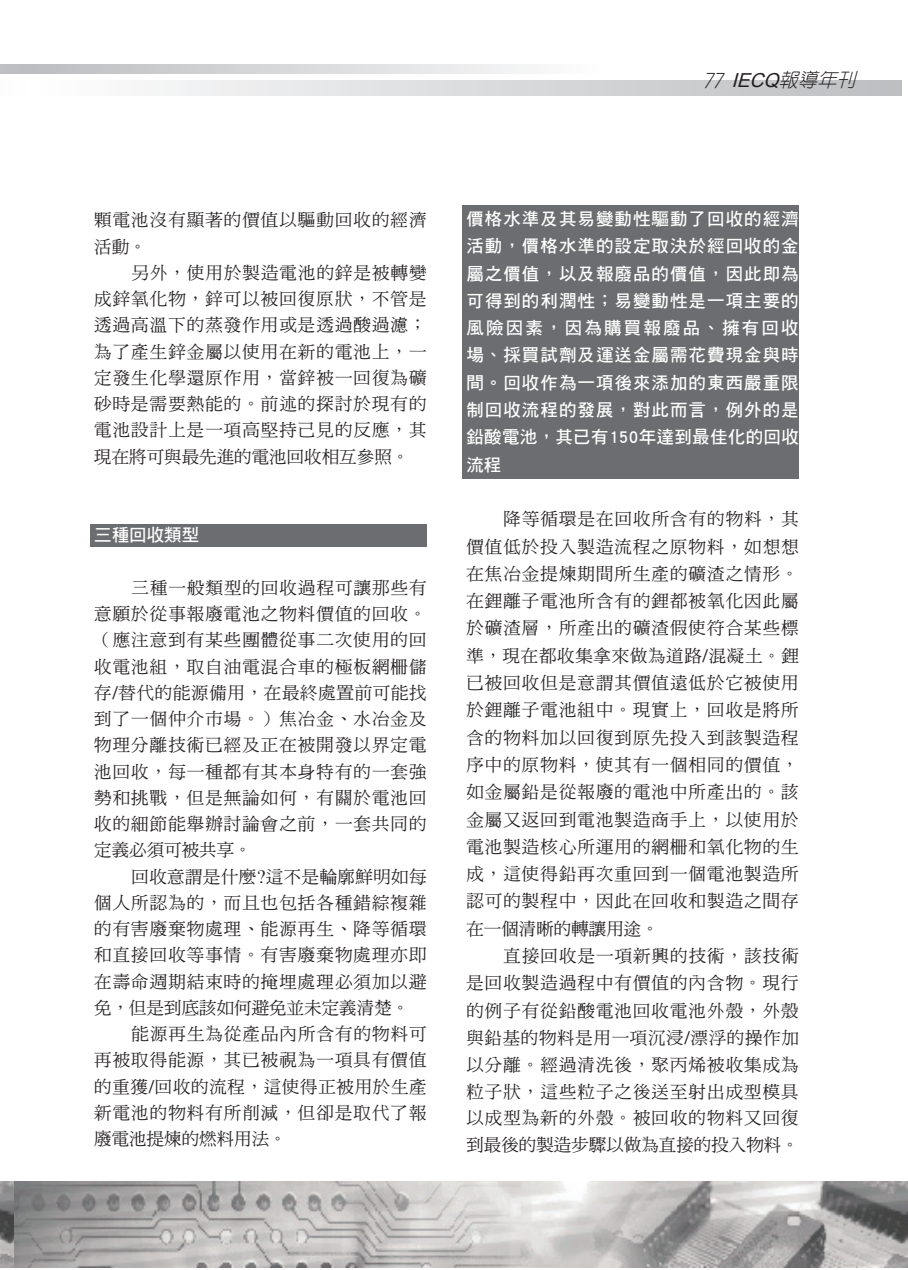
<style>
.page{position:relative;width:908px;height:1270px;background:#fff}
.page>*{position:absolute;margin:0;border:0;box-sizing:border-box;transform-origin:0 0}
.t1{font:italic 300 19.25px "Yen Round";color:#231f20}
.t2{font:17.5px/26.2px "DF Ming Md HK BF";letter-spacing:.06em;color:#231f20;text-align:justify}
.t3{font:17.5px/27.3px "DF Hei Std W7";letter-spacing:.02em;color:#fff;text-align:justify}
.t4{font:17.5px "DF Ming Md HK BF";color:#231f20}
.t5{font:17.5px "DF Ming Md HK BF";letter-spacing:.04em;color:#231f20}
.t6{font:17.5px "DF Ming Md HK BF";letter-spacing:.025em;color:#231f20}
.s1{font-family:"Arial";font-weight:400}
</style>
<div class="page">
<img style="left:0;top:1181px;width:15px;height:86px">
<img style="left:15px;top:1181px;width:893px;height:86px">
<svg style="left:0;top:65px;width:528px;height:8px;background:#d6d7d9"></svg>
<svg style="left:151px;top:80px;width:751px;height:15px;background:#d8d8da"></svg>
<div style="left:90px;top:524px;width:337px;height:22px;background:#6c6d70"></div>
<div style="left:462px;top:205px;width:337px;height:273px;background:#6c6d70"></div>
<p class="t1" style="left:702px;top:70px;width:160px">77 <span class="s1">IECQ</span>報導年刊</p>
<p class="t2" style="left:94px;top:208px;width:334px">顆電池沒有顯著的價值以驅動回收的經濟活動。</p>
<p class="t2" style="left:94px;top:260px;width:334px;text-indent:37px">另外，使用於製造電池的鋅是被轉變成鋅氧化物，鋅可以被回復原狀，不管是透過高溫下的蒸發作用或是透過酸過濾；為了產生鋅金屬以使用在新的電池上，一定發生化學還原作用，當鋅被一回復為礦砂時是需要熱能的。前述的探討於現有的電池設計上是一項高堅持己見的反應，其現在將可與最先進的電池回收相互參照。</p>
<p class="t3" style="left:94px;top:521px;width:106px">三種回收類型</p>
<p class="t2" style="left:94px;top:575px;width:334px;text-indent:37px">三種一般類型的回收過程可讓那些有意願於從事報廢電池之物料價值的回收。（應注意到有某些團體從事二次使用的回收電池組，取自油電混合車的極板網柵儲存/替代的能源備用，在最終處置前可能找到了一個仲介市場。）焦冶金、水冶金及物理分離技術已經及正在被開發以界定電池回收，每一種都有其本身特有的一套強勢和挑戰，但是無論如何，有關於電池回收的細節能舉辦討論會之前，一套共同的定義必須可被共享。</p>
<p class="t6" style="left:131px;top:867px;width:297px">回收意謂是什麼?這不是輪廓鮮明如每</p>
<p class="t2" style="left:94px;top:890px;width:334px">個人所認為的，而且也包括各種錯綜複雜</p>
<p class="t2" style="left:94px;top:916px;width:334px">的有害廢棄物處理、能源再生、降等循環</p>
<p class="t2" style="left:94px;top:943px;width:334px">和直接回收等事情。有害廢棄物處理亦即</p>
<p class="t2" style="left:94px;top:969px;width:334px">在壽命週期結束時的掩埋處理必須加以避</p>
<p class="t4" style="left:94px;top:999px;width:317px">免，但是到底該如何避免並未定義清楚。</p>
<p class="t2" style="left:131px;top:1021px;width:297px">能源再生為從產品內所含有的物料可</p>
<p class="t2" style="left:94px;top:1048px;width:334px">再被取得能源，其已被視為一項具有價值</p>
<p class="t5" style="left:94px;top:1077px;width:334px">的重獲/回收的流程，這使得正被用於生產</p>
<p class="t2" style="left:94px;top:1100px;width:334px">新電池的物料有所削減，但卻是取代了報</p>
<p class="t4" style="left:94px;top:1130px;width:194px">廢電池提煉的燃料用法。</p>
<p class="t3" style="left:466px;top:205px;width:334px">價格水準及其易變動性驅動了回收的經濟活動，價格水準的設定取決於經回收的金屬之價值，以及報廢品的價值，因此即為可得到的利潤性；易變動性是一項主要的風險因素，因為購買報廢品、擁有回收場、採買試劑及運送金屬需花費現金與時間。回收作為一項後來添加的東西嚴重限制回收流程的發展，對此而言，例外的是鉛酸電池，其已有150年達到最佳化的回收流程</p>
<p class="t2" style="left:466px;top:506px;width:334px;line-height:27.3px;text-indent:37px">降等循環是在回收所含有的物料，其價值低於投入製造流程之原物料，如想想在焦冶金提煉期間所生產的礦渣之情形。在鋰離子電池所含有的鋰都被氧化因此屬於礦渣層，所產出的礦渣假使符合某些標準，現在都收集拿來做為道路/混凝土。鋰已被回收但是意謂其價值遠低於它被使用於鋰離子電池組中。現實上，回收是將所含的物料加以回復到原先投入到該製造程序中的原物料，使其有一個相同的價值，如金屬鉛是從報廢的電池中所產出的。該金屬又返回到電池製造商手上，以使用於電池製造核心所運用的網柵和氧化物的生成，這使得鉛再次重回到一個電池製造所認可的製程中，因此在回收和製造之間存在一個清晰的轉讓用途。</p>
<p class="t2" style="left:466px;top:943px;width:334px;line-height:26.9px;text-indent:37px">直接回收是一項新興的技術，該技術是回收製造過程中有價值的內含物。現行的例子有從鉛酸電池回收電池外殼，外殼與鉛基的物料是用一項沉浸/漂浮的操作加以分離。經過清洗後，聚丙烯被收集成為粒子狀，這些粒子之後送至射出成型模具以成型為新的外殼。被回收的物料又回復到最後的製造步驟以做為直接的投入物料。</p>
</div>
